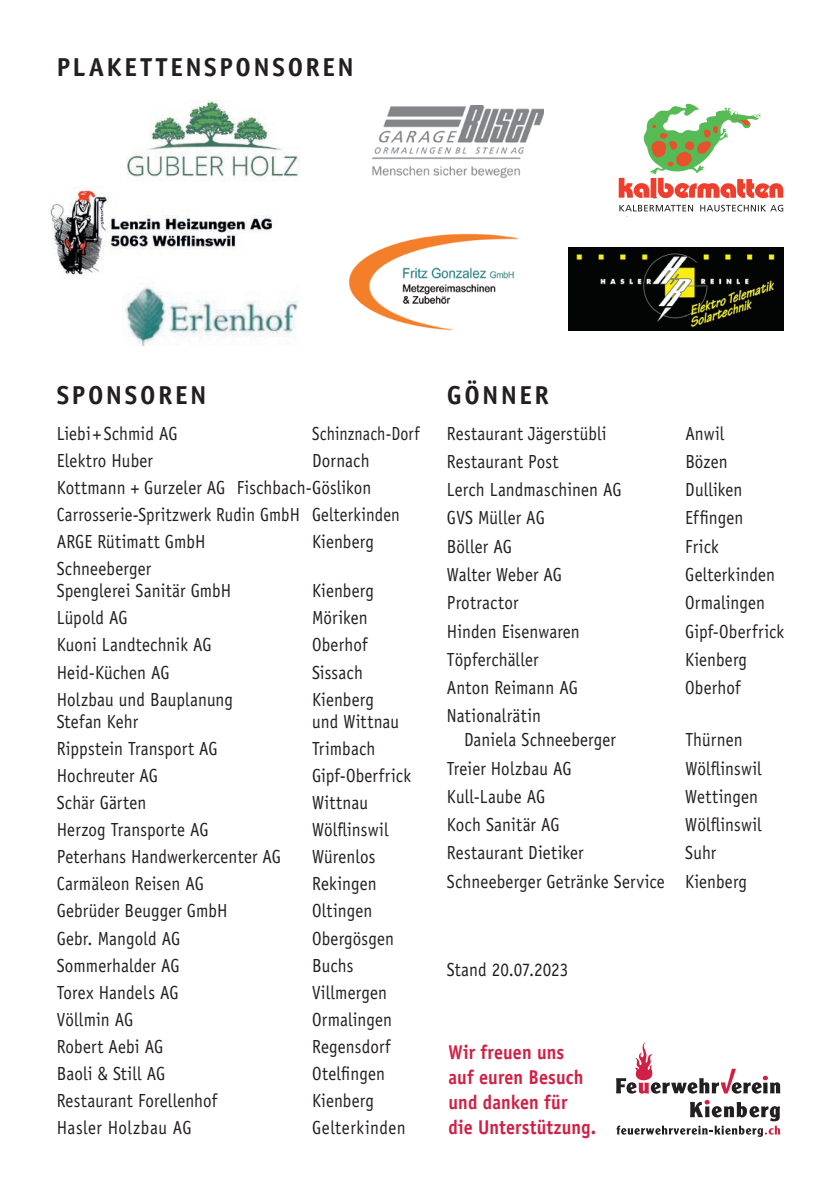
<style>
.page{position:relative;width:840px;height:1191px;background:#fff}
.page>*{position:absolute;margin:0;border:0;box-sizing:border-box;transform-origin:0 0}
.t1{font:700 26px "Officina Sans Std";letter-spacing:.1em;color:#231f20}
.t2{font:700 20px/25px "Officina Sans Std";letter-spacing:.005em;color:#d12043;scale:.9 1}
.t3{font:19px/27.2px "Officina Sans Std";letter-spacing:.01em;color:#231f20;scale:.9 1}
.t4{font:19px "Officina Sans Std";letter-spacing:.03em;color:#231f20;scale:.9 1}
.t5{font:19px "Officina Sans Std";letter-spacing:.01em;color:#231f20;scale:.84 1}
</style>
<div class="page">
<svg style="left:616px;top:1042px;width:163px;height:51px"></svg>
<svg style="left:616px;top:1100px;width:163px;height:36px"></svg>
<img style="left:127px;top:101px;width:173px;height:77px">
<img style="left:568px;top:248px;width:214px;height:83px">
<img style="left:50px;top:189px;width:222px;height:89px">
<img style="left:122px;top:277px;width:176px;height:69px">
<img style="left:349px;top:233px;width:170px;height:98px">
<img style="left:372px;top:106px;width:171px;height:72px">
<svg style="left:618px;top:104px;width:166px;height:107px"></svg>
<h1 class="t1" style="left:57px;top:50px;width:298px">PLAKETTENSPONSOREN</h1>
<h1 class="t1" style="left:57px;top:379px;width:151px">SPONSOREN</h1>
<h1 class="t1" style="left:446px;top:379px;width:103px">GÖNNER</h1>
<p class="t3" style="left:446px;top:420px;width:179px">Restaurant Jägerstübli</p>
<p class="t3" style="left:685px;top:420px;width:45px">Anwil</p>
<p class="t3" style="left:446px;top:448px;width:125px">Restaurant Post</p>
<p class="t3" style="left:685px;top:448px;width:48px">Bözen</p>
<p class="t3" style="left:446px;top:476px;width:195px">Lerch Landmaschinen AG</p>
<p class="t3" style="left:685px;top:476px;width:65px">Dulliken</p>
<p class="t3" style="left:446px;top:504px;width:110px">GVS Müller AG</p>
<p class="t3" style="left:685px;top:504px;width:66px">Effingen</p>
<p class="t3" style="left:446px;top:533px;width:74px">Böller AG</p>
<p class="t3" style="left:685px;top:533px;width:39px">Frick</p>
<p class="t3" style="left:446px;top:561px;width:129px">Walter Weber AG</p>
<p class="t3" style="left:685px;top:561px;width:101px">Gelterkinden</p>
<p class="t3" style="left:446px;top:589px;width:81px">Protractor</p>
<p class="t3" style="left:685px;top:589px;width:90px">Ormalingen</p>
<p class="t3" style="left:446px;top:617px;width:149px">Hinden Eisenwaren</p>
<p class="t3" style="left:685px;top:617px;width:111px">Gipf-Oberfrick</p>
<p class="t3" style="left:446px;top:646px;width:103px">Töpferchäller</p>
<p class="t3" style="left:685px;top:646px;width:70px">Kienberg</p>
<p class="t3" style="left:446px;top:674px;width:147px">Anton Reimann AG</p>
<p class="t3" style="left:685px;top:674px;width:63px">Oberhof</p>
<p class="t3" style="left:464px;top:704px;width:170px;line-height:24px;text-indent:-17px">Nationalrätin<br>Daniela Schneeberger</p>
<p class="t3" style="left:57px;top:419px;width:136px">Liebi+Schmid AG</p>
<p class="t5" style="left:312px;top:422px;width:129px">Schinznach-Dorf</p>
<p class="t3" style="left:57px;top:447px;width:108px">Elektro Huber</p>
<p class="t3" style="left:57px;top:447px;width:382px;text-indent:255px">Dornach<br>Kottmann + Gurzeler AG Fischbach-Göslikon<br>Carrosserie-Spritzwerk Rudin GmbH Gelterkinden<br>ARGE Rütimatt GmbH</p>
<p class="t3" style="left:312px;top:528px;width:70px">Kienberg</p>
<p class="t3" style="left:57px;top:558px;width:195px;line-height:22px">Schneeberger<br>Spenglerei Sanitär GmbH</p>
<p class="t3" style="left:312px;top:577px;width:70px">Kienberg</p>
<p class="t3" style="left:57px;top:604px;width:80px">Lüpold AG</p>
<p class="t3" style="left:312px;top:604px;width:63px">Möriken</p>
<p class="t3" style="left:57px;top:631px;width:173px">Kuoni Landtechnik AG</p>
<p class="t3" style="left:312px;top:631px;width:63px">Oberhof</p>
<p class="t3" style="left:57px;top:658px;width:127px">Heid-Küchen AG</p>
<p class="t3" style="left:312px;top:658px;width:58px">Sissach</p>
<p class="t3" style="left:57px;top:685px;width:197px">Holzbau und Bauplanung</p>
<p class="t3" style="left:312px;top:685px;width:70px">Kienberg</p>
<p class="t3" style="left:57px;top:707px;width:92px">Stefan Kehr</p>
<p class="t3" style="left:312px;top:707px;width:98px">und Wittnau</p>
<p class="t3" style="left:57px;top:735px;width:180px">Rippstein Transport AG</p>
<p class="t3" style="left:312px;top:735px;width:72px">Trimbach</p>
<p class="t3" style="left:57px;top:762px;width:114px">Hochreuter AG</p>
<p class="t3" style="left:312px;top:762px;width:111px">Gipf-Oberfrick</p>
<p class="t3" style="left:57px;top:789px;width:101px">Schär Gärten</p>
<p class="t3" style="left:312px;top:789px;width:63px">Wittnau</p>
<p class="t3" style="left:57px;top:816px;width:170px">Herzog Transporte AG</p>
<p class="t3" style="left:312px;top:816px;width:86px">Wölflinswil</p>
<p class="t3" style="left:57px;top:843px;width:251px">Peterhans Handwerkercenter AG</p>
<p class="t3" style="left:312px;top:843px;width:72px">Würenlos</p>
<p class="t3" style="left:57px;top:870px;width:165px">Carmäleon Reisen AG</p>
<p class="t3" style="left:312px;top:870px;width:73px">Rekingen</p>
<p class="t3" style="left:57px;top:897px;width:191px">Gebrüder Beugger GmbH</p>
<p class="t3" style="left:312px;top:897px;width:68px">Oltingen</p>
<p class="t3" style="left:57px;top:924px;width:139px">Gebr. Mangold AG</p>
<p class="t3" style="left:312px;top:924px;width:92px">Obergösgen</p>
<p class="t3" style="left:57px;top:951px;width:138px">Sommerhalder AG</p>
<p class="t3" style="left:312px;top:951px;width:47px">Buchs</p>
<p class="t3" style="left:57px;top:978px;width:137px">Torex Handels AG</p>
<p class="t3" style="left:312px;top:978px;width:85px">Villmergen</p>
<p class="t3" style="left:57px;top:1005px;width:87px">Völlmin AG</p>
<p class="t3" style="left:312px;top:1005px;width:90px">Ormalingen</p>
<p class="t3" style="left:57px;top:1033px;width:120px">Robert Aebi AG</p>
<p class="t3" style="left:312px;top:1033px;width:89px">Regensdorf</p>
<p class="t3" style="left:57px;top:1060px;width:122px">Baoli &amp; Still AG</p>
<p class="t3" style="left:312px;top:1060px;width:82px">Otelfingen</p>
<p class="t3" style="left:57px;top:1087px;width:180px">Restaurant Forellenhof</p>
<p class="t3" style="left:312px;top:1087px;width:70px">Kienberg</p>
<p class="t4" style="left:57px;top:1116px;width:151px">Hasler Holzbau AG</p>
<p class="t4" style="left:312px;top:1116px;width:105px">Gelterkinden</p>
<p class="t3" style="left:685px;top:726px;width:65px">Thürnen</p>
<p class="t3" style="left:446px;top:754px;width:140px">Treier Holzbau AG</p>
<p class="t3" style="left:685px;top:754px;width:86px">Wölflinswil</p>
<p class="t3" style="left:446px;top:783px;width:111px">Kull-Laube AG</p>
<p class="t3" style="left:685px;top:783px;width:82px">Wettingen</p>
<p class="t3" style="left:446px;top:811px;width:127px">Koch Sanitär AG</p>
<p class="t3" style="left:685px;top:811px;width:86px">Wölflinswil</p>
<p class="t3" style="left:446px;top:839px;width:153px">Restaurant Dietiker</p>
<p class="t3" style="left:446px;top:839px;width:335px;line-height:28.2px;text-indent:238px">Suhr<br>Schneeberger Getränke Service Kienberg</p>
<p class="t3" style="left:446px;top:956px;width:136px">Stand 20.07.2023</p>
<p class="t2" style="left:448px;top:1039px;width:165px">Wir freuen uns<br>auf euren Besuch und danken für die Unterstützung.</p>
</div>
